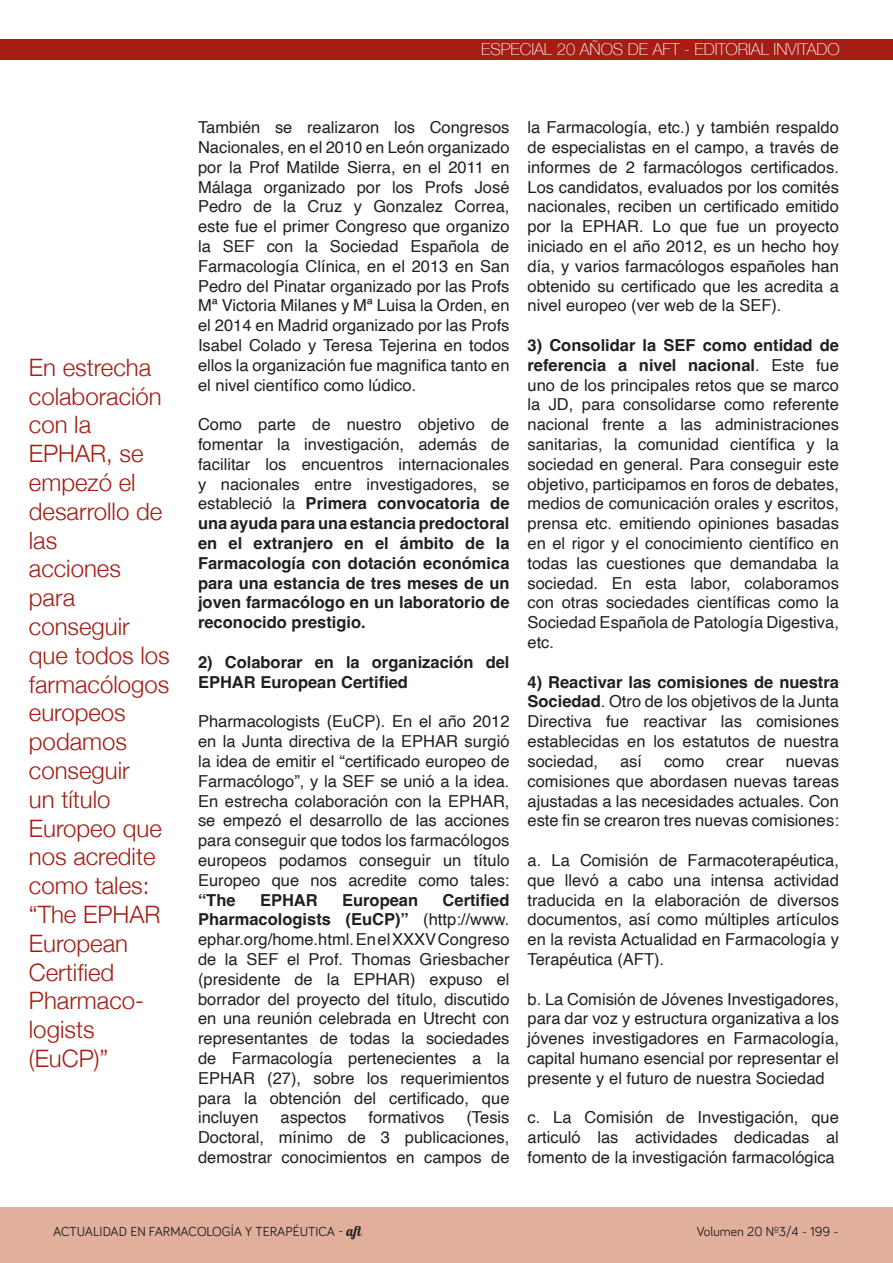
<style>
.page{position:relative;width:893px;height:1263px;background:#fff}
.page>*{position:absolute;margin:0;border:0;box-sizing:border-box;transform-origin:0 0}
.t1{font:300 24px/28.8px "Helvetica Neue";color:#a41e14}
.t2{font:16.5px/19.8px "Helvetica";color:#231f20;text-align:justify}
.t3{font:700 16.5px/19.8px "Helvetica";color:#231f20;text-align:justify}
.t4{font:100 16.5px "Helvetica Neue";color:#fff}
.t5{font:13.5px "Bariol";color:#231f20}
.s1{font-weight:400}
.s2{font-weight:700}
.s3{font-family:"Lobster 1.4"}
</style>
<div class="page">
<div style="left:0;top:1207px;width:893px;height:56px;background:#e1b09c"></div>
<div style="left:0;top:39px;width:893px;height:20px;background:#a41e14"></div>
<p class="t1" style="left:29px;top:351px;width:135px">En estrecha colaboración con la<br>EPHAR, se empezó el desarrollo de las</p>
<p class="t1" style="left:29px;top:553px;width:142px">acciones para conseguir que todos los farmacólogos europeos podamos</p>
<p class="t1" style="left:29px;top:754px;width:134px">conseguir<br>un título<br>Europeo que nos acredite como tales: “The EPHAR</p>
<p class="t1" style="left:29px;top:927px;width:117px">European<br>Certified<br>Pharmaco&shy;logists (EuCP)”</p>
<p class="t4" style="left:481px;top:37px;width:360px">ESPECIAL 20 AÑOS DE AFT - EDITORIAL INVITADO</p>
<p class="t2" style="left:198px;top:118px;width:313px">También se realizaron los Congresos Nacionales, en el 2010 en León organizado por la Prof Matilde Sierra, en el 2011 en Málaga organizado por los Profs José Pedro de la Cruz y Gonzalez Correa, este fue el primer Congreso que organizo la SEF con la Sociedad Española de Farmacología Clínica, en el 2013 en San Pedro del Pinatar organizado por las Profs Mª Victoria Milanes y Mª Luisa la Orden, en el 2014 en Madrid organizado por las Profs Isabel Colado y Teresa Tejerina en todos ellos la organización fue magnifica tanto en el nivel científico como lúdico.</p>
<p class="t3" style="left:198px;top:416px;width:313px"><span class="s1">Como parte de nuestro objetivo de fomentar la investigación, además de facilitar los encuentros internacionales y nacionales entre investigadores, se estableció la</span> Primera convocatoria de una ayuda para una estancia predoctoral en el extranjero en el ámbito de la Farmacología con dotación económica para una estancia de tres meses de un joven farmacólogo en un laboratorio de reconocido prestigio.</p>
<p class="t3" style="left:198px;top:654px;width:313px">2) Colaborar en la organización del<br>EPHAR European Certified</p>
<p class="t2" style="left:198px;top:712px;width:313px">Pharmacologists (EuCP). En el año 2012 en la Junta directiva de la EPHAR surgió la idea de emitir el “certificado europeo de Farmacólogo”, y la SEF se unió a la idea.<br>En estrecha colaboración con la EPHAR, se empezó el desarrollo de las acciones para conseguir que todos los farmacólogos europeos podamos conseguir un título Europeo que nos acredite como tales: <span class="s2">“The</span></p>
<p class="t2" style="left:198px;top:890px;width:313px;text-indent:245px"><span class="s2">Certified Pharmacologists (EuCP)”</span> (http://www. ephar.org/home.html. En el XXXV Congreso de la SEF el Prof. Thomas Griesbacher (presidente de la EPHAR) expuso el borrador del proyecto del título, discutido en una reunión celebrada en Utrecht con representantes de todas la sociedades de Farmacología pertenecientes a la EPHAR (27), sobre los requerimientos para la obtención del certificado, que incluyen</p>
<p class="t3" style="left:260px;top:892px;width:59px">EPHAR</p>
<p class="t3" style="left:342px;top:892px;width:78px">European</p>
<p class="t2" style="left:198px;top:1108px;width:313px;text-indent:268px">(Tesis Doctoral, mínimo de 3 publicaciones, demostrar conocimientos en campos de</p>
<p class="t2" style="left:280px;top:1108px;width:68px">aspectos</p>
<p class="t2" style="left:368px;top:1108px;width:78px">formativos</p>
<p class="t2" style="left:527px;top:118px;width:313px">la Farmacología, etc.) y también respaldo de especialistas en el campo, a través de informes de 2 farmacólogos certificados.<br>Los candidatos, evaluados por los comités nacionales, reciben un certificado emitido por la EPHAR. Lo que fue un proyecto iniciado en el año 2012, es un hecho hoy día, y varios farmacólogos españoles han obtenido su certificado que les acredita a nivel europeo (ver web de la SEF).</p>
<p class="t2" style="left:527px;top:336px;width:313px"><span class="s2">3) Consolidar la SEF como entidad de referencia a nivel nacional</span>. Este fue uno de los principales retos que se marco la JD, para consolidarse como referente nacional frente a las administraciones sanitarias, la comunidad científica y la sociedad en general. Para conseguir este objetivo, participamos en foros de debates, medios de comunicación orales y escritos, prensa etc. emitiendo opiniones basadas en el rigor y el conocimiento científico en todas las cuestiones que demandaba la sociedad. En esta labor, colaboramos con otras sociedades científicas como la Sociedad Española de Patología Digestiva, etc.</p>
<p class="t2" style="left:527px;top:672px;width:313px"><span class="s2">4) Reactivar las comisiones de nuestra Sociedad</span>. Otro de los objetivos de la Junta Directiva fue reactivar las comisiones establecidas en los estatutos de nuestra sociedad,</p>
<p class="t2" style="left:620px;top:752px;width:24px">así</p>
<p class="t2" style="left:664px;top:752px;width:42px">como</p>
<p class="t2" style="left:726px;top:752px;width:39px">crear</p>
<p class="t2" style="left:527px;top:752px;width:313px;text-indent:258px">nuevas comisiones que abordasen nuevas tareas ajustadas a las necesidades actuales. Con este fin se crearon tres nuevas comisiones:</p>
<p class="t2" style="left:527px;top:851px;width:313px">a. La Comisión de Farmacoterapéutica, que llevó a cabo una intensa actividad traducida en la elaboración de diversos documentos, así como múltiples artículos en la revista Actualidad en Farmacología y Terapéutica (AFT).</p>
<p class="t2" style="left:527px;top:989px;width:313px">b. La Comisión de Jóvenes Investigadores, para dar voz y estructura organizativa a los jóvenes investigadores en Farmacología, capital humano esencial por representar el presente y el futuro de nuestra Sociedad</p>
<p class="t2" style="left:527px;top:1108px;width:313px">c. La Comisión de Investigación, que articuló las actividades dedicadas al fomento de la investigación farmacológica</p>
<p class="t5" style="left:53px;top:1222px;width:313px">ACTUALIDAD EN FARMACOLOGÍA Y TERAPÉUTICA - <span class="s3">aft</span></p>
<p class="t5" style="left:697px;top:1222px;width:143px">Volumen 20 Nº3/4 - 199 -</p>
</div>
